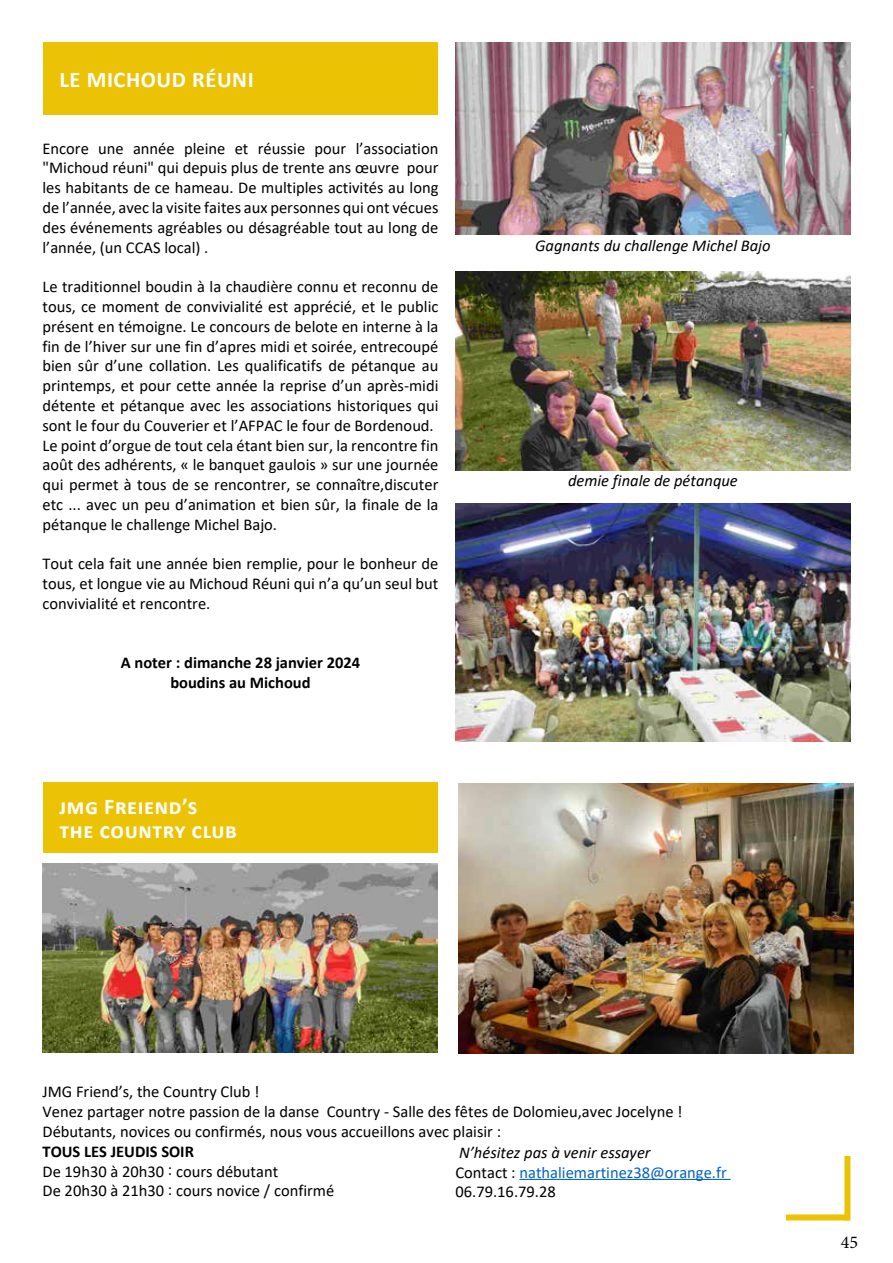
<style>
.page{position:relative;width:893px;height:1263px;background:#fff}
.page>*{position:absolute;margin:0;border:0;box-sizing:border-box;transform-origin:0 0}
.t1{font:700 22.5px/23.7px "Calibri";letter-spacing:.025em;color:#fff}
.t2{font:18px "Minion Pro";color:#000}
.t3{font:16.5px/19.8px "Calibri";color:#000}
.t4{font:16.5px/19.8px "Calibri";color:#0563c1}
.t5{font:700 16.5px/19.8px "Calibri";color:#000;text-align:center}
.t6{font:italic 16.5px "Calibri";color:#000}
.s1{font-style:italic;color:#000}
.s2{color:#000}
</style>
<div class="page">
<div style="left:844px;top:1156px;width:6px;height:64px;background:#ecc204"></div>
<div style="left:786px;top:1214px;width:64px;height:6px;background:#ecc204"></div>
<div style="left:43px;top:43px;width:394px;height:72px;background:#ecc204"></div>
<img style="left:455px;top:504px;width:395px;height:237px">
<img style="left:455px;top:43px;width:395px;height:192px">
<img style="left:455px;top:271px;width:395px;height:200px">
<div style="left:43px;top:782px;width:394px;height:71px;background:#ecc204"></div>
<img style="left:43px;top:863px;width:394px;height:189px">
<img style="left:458px;top:783px;width:395px;height:270px">
<hr style="left:519px;top:1179px;width:212px;height:1px;background:#0563c1">
<h1 class="t1" style="left:60px;top:67px;width:196px">LE MICHOUD RÉUNI</h1>
<p class="t3" style="left:43px;top:138px;width:397px;text-align:justify">Encore une année pleine et réussie pour l’association "Michoud réuni" qui depuis plus de trente ans œuvre pour les habitants de ce hameau. De multiples activités au long de l’année, avec la visite faites aux personnes qui ont vécues des événements agréables ou désagréable tout au long de l’année, (un CCAS local) .</p>
<p class="t3" style="left:43px;top:276px;width:397px">Le traditionnel boudin à la chaudière connu et reconnu de tous, ce moment de convivialité est apprécié, et le public présent en témoigne. Le concours de belote en interne à la fin de l’hiver sur une fin d’apres midi et soirée, entrecoupé bien sûr d’une collation. Les qualificatifs de pétanque au printemps, et pour cette année la reprise d’un après-midi détente et pétanque avec les associations historiques qui sont le four du Couverier et l’AFPAC le four de Bordenoud.<br>Le point d’orgue de tout cela étant bien sur, la rencontre fin août des adhérents, « le banquet gaulois » sur une journée qui permet à tous de se rencontrer, se connaître,discuter etc ... avec un peu d’animation et bien sûr, la finale de la pétanque le challenge Michel Bajo.</p>
<p class="t3" style="left:43px;top:554px;width:397px;text-align:justify">Tout cela fait une année bien remplie, pour le bonheur de tous, et longue vie au Michoud Réuni qui n’a qu’un seul but convivialité et rencontre.</p>
<p class="t5" style="left:121px;top:653px;width:241px">A noter : dimanche 28 janvier 2024 boudins au Michoud</p>
<h1 class="t1" style="left:60px;top:794px;width:179px">jmg Freiend’s the country club</h1>
<p class="t6" style="left:535px;top:234px;width:237px">Gagnants du challenge Michel Bajo</p>
<p class="t6" style="left:568px;top:469px;width:171px">demie finale de pétanque</p>
<p class="t3" style="left:43px;top:1082px;width:642px">JMG Friend’s, the Country Club !<br>Venez partager notre passion de la danse Country - Salle des fêtes de Dolomieu,avec Jocelyne !<br>Débutants, novices ou confirmés, nous vous accueillons avec plaisir :</p>
<p class="t5" style="left:43px;top:1141px;width:153px">TOUS LES JEUDIS SOIR</p>
<p class="t3" style="left:43px;top:1161px;width:293px">De 19h30 à 20h30 : cours débutant<br>De 20h30 à 21h30 : cours novice / confirmé</p>
<p class="t4" style="left:455px;top:1142px;width:273px"><span class="s1">N’hésitez pas à venir essayer<br></span><span class="s2">Contact :</span> nathaliemartinez38@orange.fr<br><span class="s2">06.79.16.79.28</span></p>
<p class="t2" style="left:841px;top:1230px;width:19px">45</p>
</div>
